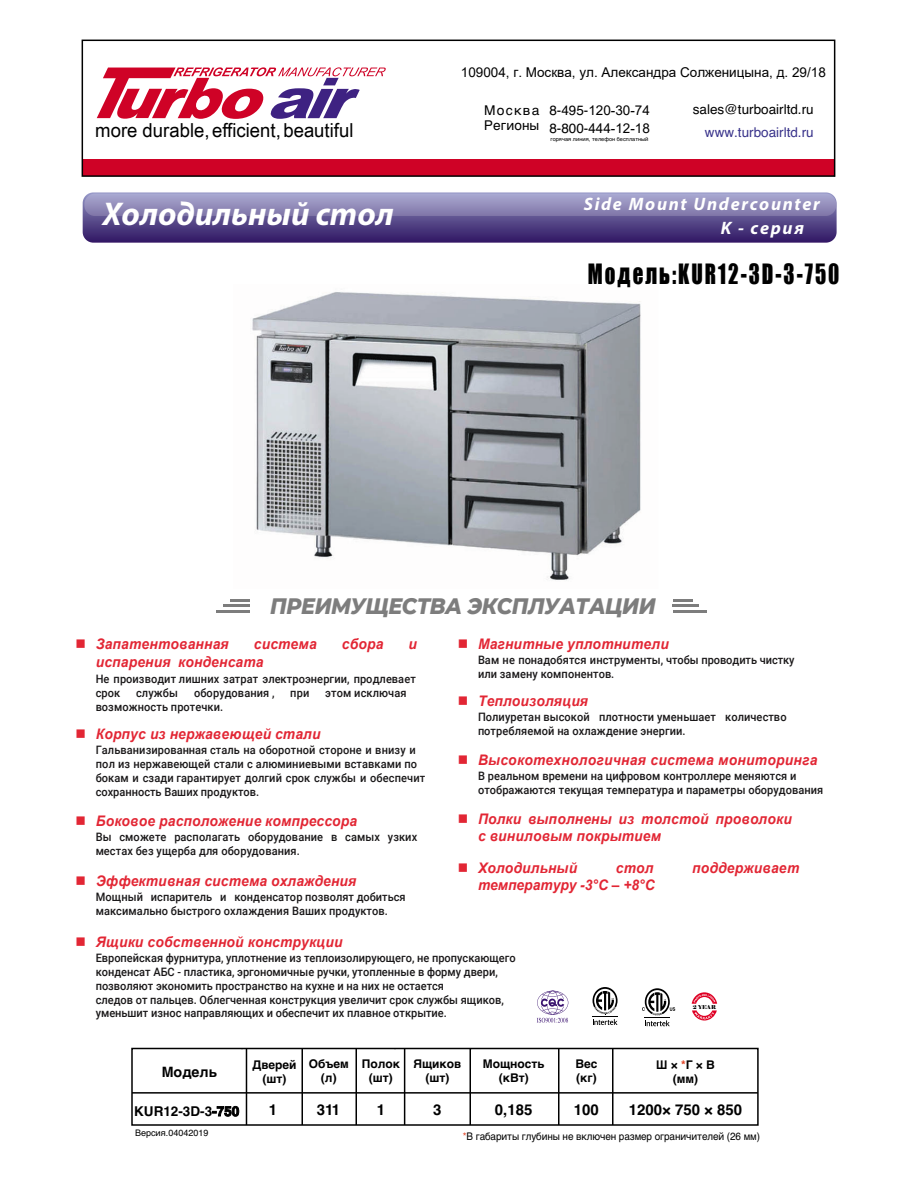
<style>
.page{position:relative;width:918px;height:1188px;background:#fff}
.page>*{position:absolute;margin:0;border:0;box-sizing:border-box;transform-origin:0 0}
.t1{font:italic 700 33px "Myriad Pro";color:#fff}
.t2{font:25.65px "Impact";letter-spacing:.095em;color:#000;scale:.81 1}
.t3{font:italic 800 22.8px "Montserrat";letter-spacing:-.025em;color:#7d7d7d;scale:.91 1}
.t4{font:19.35px "Arial Narrow";color:#000;scale:1.17 1}
.t5{font:italic 700 18px "Myriad Pro";letter-spacing:.095em;color:#fff}
.t6{font:700 15px "Helvetica";color:#000}
.t7{font:italic 700 14.55px/17.4px "Arial";letter-spacing:.015em;color:#e22634;scale:.95 1}
.t8{font:700 14.25px "Helvetica";color:#000}
.t9{font:13.5px/17.9px "Arial";color:#000}
.t10{font:13.5px "Helvetica";color:#000}
.t11{font:13.5px "Helvetica";color:#38328a}
.t12{font:700 13.5px "Helvetica";color:#000}
.t13{font:700 12px/14.4px "Helvetica";color:#000;text-align:center}
.t14{font:500 11.55px/14px "Roboto";color:#1a1819;scale:.95 1}
.t15{font:10.5px "Helvetica";letter-spacing:-.005em;color:#000;scale:.94 1}
.t16{font:9px "Helvetica";color:#000}
.t17{font:5.55px "Helvetica";letter-spacing:.005em;color:#000}
.t18{font:5.25px "Elephant";color:#000}
.s1{font-family:"Helvetica"}
.s2{color:#e13f20}
</style>
<div class="page">
<img style="left:252px;top:292px;width:389px;height:288px">
<svg style="left:82px;top:40px;width:753px;height:137px"></svg>
<svg style="left:97px;top:67px;width:289px;height:52px"></svg>
<hr style="left:230px;top:599px;width:19px;height:3px;background:#7d7d7d">
<hr style="left:223px;top:605px;width:26px;height:2px;background:#7d7d7d">
<hr style="left:216px;top:611px;width:33px;height:2px;background:#7d7d7d">
<hr style="left:673px;top:599px;width:19px;height:3px;background:#7d7d7d">
<hr style="left:673px;top:605px;width:26px;height:2px;background:#7d7d7d">
<hr style="left:673px;top:611px;width:33px;height:2px;background:#7d7d7d">
<svg style="left:642px;top:988px;width:33px;height:38px"></svg>
<svg style="left:593px;top:987px;width:25px;height:38px"></svg>
<svg style="left:537px;top:991px;width:31px;height:32px"></svg>
<div style="left:131px;top:1048px;width:628px;height:78px;border:2px solid #000"></div>
<hr style="left:132px;top:1092px;width:626px;height:2px;background:#000">
<hr style="left:246px;top:1048px;width:1px;height:77px;background:#000">
<hr style="left:302px;top:1048px;width:1px;height:77px;background:#000">
<hr style="left:356px;top:1048px;width:1px;height:77px;background:#000">
<hr style="left:470px;top:1048px;width:1px;height:77px;background:#000">
<hr style="left:404px;top:1048px;width:1px;height:77px;background:#000">
<hr style="left:558px;top:1048px;width:2px;height:77px;background:#000">
<hr style="left:612px;top:1048px;width:2px;height:77px;background:#000">
<svg style="left:692px;top:992px;width:25px;height:29px"></svg>
<svg style="left:83px;top:192px;width:754px;height:51px;background:#6f639b"></svg>
<h3 class="t4" style="left:95px;top:116px;width:222px">more durable,efficient,beautiful</h3>
<h1 class="t1" style="left:103px;top:192px;width:293px">Холодильный стол</h1>
<p class="t9" style="left:461px;top:63px;width:367px">109004, г. Москва, ул. Александра Солженицына, д. 29/18</p>
<p class="t10" style="left:484px;top:100px;width:57px">Москва</p>
<p class="t10" style="left:693px;top:99px;width:122px">sales@turboairltd.ru</p>
<p class="t11" style="left:705px;top:122px;width:110px">www.turboairltd.ru</p>
<p class="t9" style="left:549px;top:102px;width:102px"><span class="s1">8-495-</span>120-30-74<br><span class="s1">8-800-</span>444-12-18</p>
<p class="t10" style="left:484px;top:115px;width:57px">Регионы</p>
<p class="t17" style="left:550px;top:134px;width:100px">горячая линия, телефон бесплатный</p>
<h3 class="t5" style="left:584px;top:192px;width:238px">Side Mount Undercounter</h3>
<h3 class="t5" style="left:721px;top:216px;width:85px">K - серия</h3>
<h2 class="t2" style="left:588px;top:254px;width:312px">Модель:KUR12-3D-3-750</h2>
<h3 class="t3" style="left:270px;top:590px;width:425px">ПРЕИМУЩЕСТВА ЭКСПЛУАТАЦИИ</h3>
<p class="t7" style="left:76px;top:636px;width:163px">■ Запатентованная</p>
<p class="t7" style="left:254px;top:636px;width:68px">система</p>
<p class="t7" style="left:342px;top:636px;width:45px">сбора</p>
<p class="t7" style="left:409px;top:636px;width:10px">и</p>
<p class="t7" style="left:96px;top:653px;width:178px">испарения конденсата</p>
<p class="t14" style="left:96px;top:672px;width:339px">Не производит лишних затрат электроэнергии, продлевает срок</p>
<p class="t14" style="left:136px;top:686px;width:46px">службы</p>
<p class="t14" style="left:194px;top:686px;width:86px">оборудования ,</p>
<p class="t14" style="left:290px;top:686px;width:22px">при</p>
<p class="t14" style="left:325px;top:686px;width:87px">этом исключая</p>
<p class="t14" style="left:96px;top:700px;width:136px">возможность протечки.</p>
<p class="t7" style="left:76px;top:726px;width:259px">■ Корпус из нержавеющей стали</p>
<p class="t14" style="left:96px;top:743px;width:349px">Гальванизированная сталь на оборотной стороне и внизу и пол из нержавеющей стали с алюминиевыми вставками по бокам и сзади гарантирует долгий срок службы и обеспечит сохранность Ваших продуктов.</p>
<p class="t7" style="left:76px;top:813px;width:298px">■ Боковое расположение компрессора</p>
<p class="t14" style="left:96px;top:830px;width:340px">Вы сможете располагать оборудование в самых узких местах без ущерба для оборудования.</p>
<p class="t7" style="left:76px;top:873px;width:297px">■ Эффективная система охлаждения</p>
<p class="t14" style="left:96px;top:890px;width:328px">Мощный испаритель и конденсатор позволят добиться максимально быстрого охлаждения Ваших продуктов.</p>
<p class="t7" style="left:458px;top:636px;width:223px">■ Магнитные уплотнители</p>
<p class="t14" style="left:478px;top:653px;width:335px">Вам не понадобятся инструменты, чтобы проводить чистку или замену компонентов.</p>
<p class="t7" style="left:458px;top:692px;width:139px">■ Теплоизоляция</p>
<p class="t14" style="left:478px;top:709px;width:326px">Полиуретан высокой плотности уменьшает количество потребляемой на охлаждение энергии.</p>
<p class="t7" style="left:458px;top:752px;width:380px">■ Высокотехнологичная система мониторинга</p>
<p class="t14" style="left:478px;top:769px;width:365px">В реальном времени на цифровом контроллере меняются и отображаются текущая температура и параметры оборудования</p>
<p class="t7" style="left:478px;top:810px;width:332px;text-indent:-20px">■ Полки выполнены из толстой проволоки с виниловым покрытием</p>
<p class="t7" style="left:458px;top:859px;width:127px">■ Холодильный</p>
<p class="t7" style="left:616px;top:859px;width:41px">стол</p>
<p class="t7" style="left:692px;top:859px;width:114px">поддерживает</p>
<p class="t7" style="left:478px;top:877px;width:187px">температуру -3°C – +8°C</p>
<p class="t7" style="left:76px;top:933px;width:282px">■ Ящики собственной конструкции</p>
<p class="t14" style="left:96px;top:950px;width:444px">Европейская фурнитура, уплотнение из теплоизолирующего, не пропускающего конденсат АБС - пластика, эргономичные ручки, утопленные в форму двери, позволяют экономить пространство на кухне и на них не остается<br>следов от пальцев. Облегченная конструкция увеличит срок службы ящиков, уменьшит износ направляющих и обеспечит их плавное открытие.</p>
<p class="t18" style="left:693px;top:1004px;width:25px">2 YEAR</p>
<p class="t8" style="left:162px;top:1060px;width:57px">Модель</p>
<p class="t13" style="left:252px;top:1057px;width:46px">Дверей (шт)</p>
<p class="t13" style="left:309px;top:1056px;width:42px">Объем (л)</p>
<p class="t13" style="left:362px;top:1056px;width:40px">Полок (шт)</p>
<p class="t13" style="left:483px;top:1056px;width:63px">Мощность (кВт)</p>
<p class="t13" style="left:575px;top:1056px;width:24px;text-align:left">Вес (кг)</p>
<p class="t13" style="left:656px;top:1057px;width:60px">Ш × <span class="s2">*</span>Г × В (мм)</p>
<p class="t12" style="left:134px;top:1100px;width:107px">KUR12-3D-3-750</p>
<p class="t6" style="left:269px;top:1097px;width:10px">1</p>
<p class="t6" style="left:317px;top:1097px;width:25px">311</p>
<p class="t6" style="left:377px;top:1097px;width:10px">1</p>
<p class="t13" style="left:414px;top:1056px;width:49px">Ящиков (шт)</p>
<p class="t6" style="left:433px;top:1097px;width:10px">3</p>
<p class="t6" style="left:495px;top:1097px;width:39px">0,185</p>
<p class="t6" style="left:574px;top:1097px;width:27px">100</p>
<p class="t6" style="left:629px;top:1097px;width:115px">1200× 750 × 850</p>
<p class="t15" style="left:463px;top:1129px;width:318px"><span class="s2">*</span>В габариты глубины не включен размер ограничителей (26 мм)</p>
<p class="t16" style="left:135px;top:1125px;width:75px">Версия.04042019</p>
</div>
